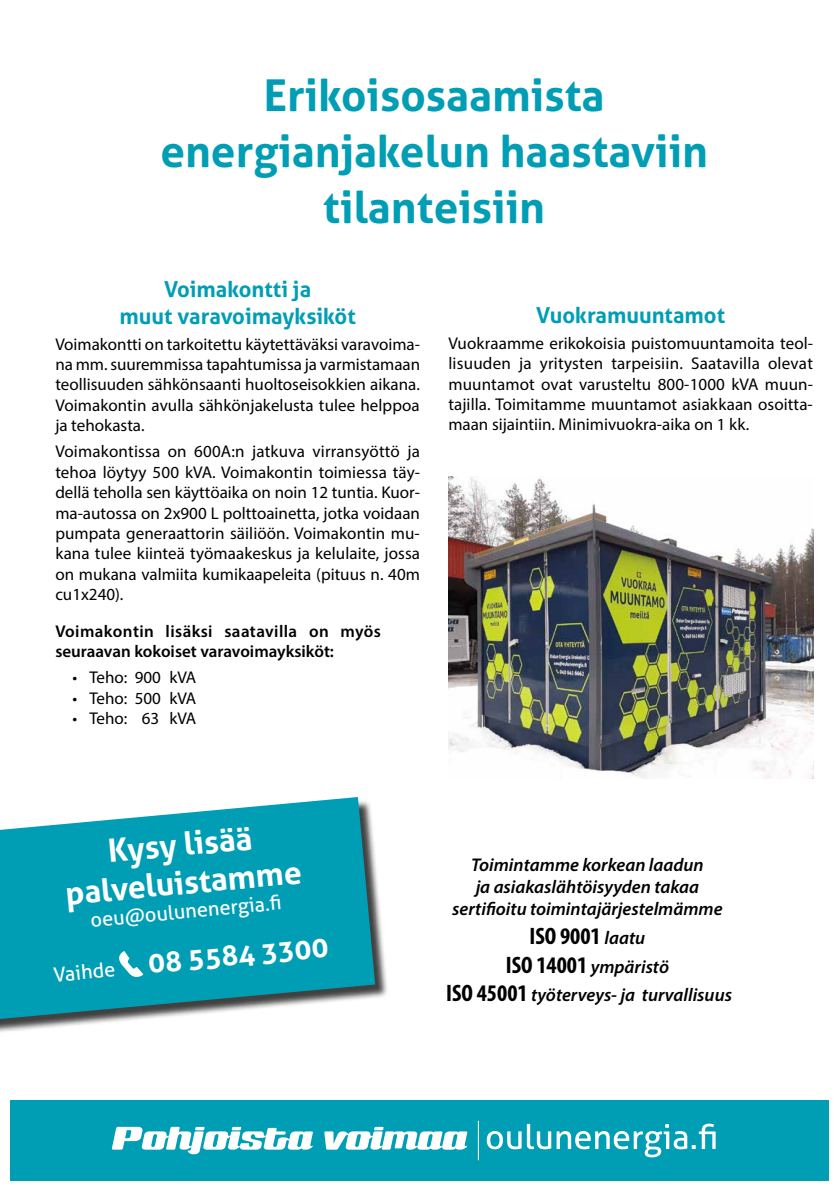
<style>
.page{position:relative;width:840px;height:1191px;background:#fff}
.page>*{position:absolute;margin:0;border:0;box-sizing:border-box;transform-origin:0 0}
.t1{font:700 44px/56px "Aller";color:#009eb5;text-align:center}
.t2{font:700 32px/38.4px "Aller";color:#fff;text-align:center}
.t3{font:700 28px "Aller";color:#fff}
.t4{font:700 condensed 23.8px "Myriad Pro";color:#000}
.t5{font:700 22px/26.4px "Aller";color:#009eb5;text-align:center}
.t6{font:20px "Aller";color:#fff}
.t7{font:italic 600 18.4px/22.2px "Myriad Pro";color:#000;text-align:center}
.t8{font:17px/20.4px "Myriad Pro";color:#000;text-align:justify}
.t9{font:600 17px/20.4px "Myriad Pro";color:#000}
.s1{font-weight:400;font-size:20px}
.s2{font-weight:600;font-style:italic;font-stretch:normal;font-size:18.4px}
.s3{font-weight:700;font-style:normal;font-stretch:condensed;font-size:23.8px}
</style>
<div class="page">
<div style="left:10px;top:1100px;width:818px;height:80px;background:#009eb5"></div>
<svg style="left:112px;top:1126px;width:355px;height:28px"></svg>
<svg style="left:486px;top:1123px;width:229px;height:34px"></svg>
<hr style="left:477px;top:1120px;width:1px;height:40px;background:#fff">
<img style="left:448px;top:477px;width:364px;height:301px">
<div style="left:0;top:799px;width:388px;height:240px;background:#000;opacity:.75"></div>
<svg style="left:0;top:797px;width:375px;height:222px;background:#21a5b8"></svg>
<svg style="left:119px;top:951px;width:24px;height:26px"></svg>
<h1 class="t1" style="left:160px;top:67px;width:549px">Erikoisosaamista energianjakelun haastaviin tilanteisiin</h1>
<p class="t5" style="left:119px;top:276px;width:238px">Voimakontti ja<br>muut varavoimayksiköt</p>
<p class="t8" style="left:55px;top:333px;width:366px">Voimakontti on tarkoitettu käytettäväksi varavoima&shy;na mm. suuremmissa tapahtumissa ja varmistamaan teollisuuden sähkönsaanti huoltoseisokkien aikana.<br>Voimakontin avulla sähkönjakelusta tulee helppoa ja tehokasta.</p>
<p class="t8" style="left:55px;top:441px;width:366px">Voimakontissa on 600A:n jatkuva virransyöttö ja tehoa löytyy 500 kVA. Voimakontin toimiessa täy&shy;dellä teholla sen käyttöaika on noin 12 tuntia. Kuor&shy;ma-autossa on 2x900 L polttoainetta, jotka voidaan pumpata generaattorin säiliöön. Voimakontin mu&shy;kana tulee kiinteä työmaakeskus ja kelulaite, jossa on mukana valmiita kumikaapeleita (pituus n. 40m cu1x240).</p>
<p class="t9" style="left:55px;top:620px;width:327px">Voimakontin lisäksi saatavilla on myös seuraavan kokoiset varavoimayksiköt:</p>
<p class="t8" style="left:72px;top:667px;width:125px">• Teho: 900 kVA</p>
<p class="t8" style="left:72px;top:687px;width:125px">• Teho: 500 kVA</p>
<p class="t8" style="left:72px;top:708px;width:125px">• Teho: 63 kVA</p>
<p class="t5" style="left:536px;top:301px;width:190px">Vuokramuuntamot</p>
<p class="t8" style="left:448px;top:332px;width:366px">Vuokraamme erikokoisia puistomuuntamoita teol&shy;lisuuden ja yritysten tarpeisiin. Saatavilla olevat muuntamot ovat varusteltu 800-1000 kVA muun&shy;tajilla. Toimitamme muuntamot asiakkaan osoitta&shy;maan sijaintiin. Minimivuokra-aika on 1 kk.</p>
<h2 class="t2" style="left:61px;top:835px;width:238px;rotate:-5deg">Kysy lisää palveluistamme</h2>
<p class="t6" style="left:89px;top:907px;width:201px;rotate:-5deg">oeu@oulunenergia.fi</p>
<h3 class="t3" style="left:52px;top:954px;width:277px;rotate:-5deg"><span class="s1">Vaihde</span> 08 5584 3300</h3>
<p class="t7" style="left:452px;top:853px;width:272px">Toimintamme korkean laadun<br>ja asiakaslähtöisyyden takaa sertifioitu toimintajärjestelmämme</p>
<h3 class="t4" style="left:529px;top:921px;width:117px">ISO 9001 <span class="s2">laatu</span></h3>
<p class="t7" style="left:446px;top:951px;width:287px;line-height:28.6px"><span class="s3">ISO 14001</span> ympäristö<br><span class="s3">ISO 45001</span> työterveys- ja turvallisuus</p>
</div>
